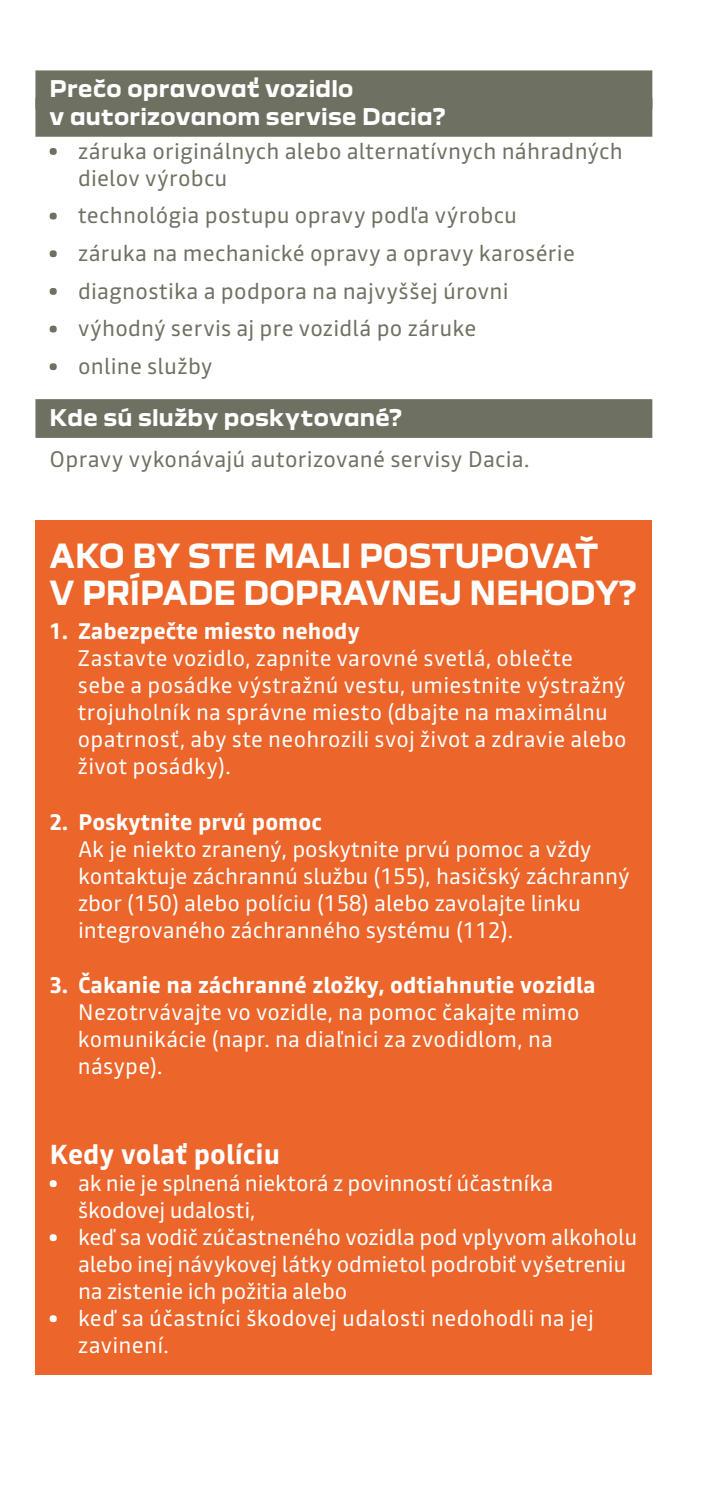
<style>
.page{position:relative;width:702px;height:1489px;background:#fff}
.page>*{position:absolute;margin:0;border:0;box-sizing:border-box;transform-origin:0 0}
.t1{font:700 32.5px/37.5px "Dacia Block";letter-spacing:-.005em;color:#fff;scale:.96 1}
.t2{font:700 27.5px "Read";color:#fff}
.t3{font:22.5px/27px "Read";letter-spacing:.005em;color:#fff}
.t4{font:22.5px/37.8px "Read";letter-spacing:.01em;color:#6e7162}
.t5{font:700 22.5px "Read";color:#fff}
.t6{font:700 22.5px/27.5px "Dacia Block";letter-spacing:.01em;color:#fff}
</style>
<div class="page">
<div style="left:35px;top:520px;width:617px;height:853px;background:#ec652a"></div>
<div style="left:50px;top:1180px;width:7px;height:6px;background:#fff;border-radius:50%"></div>
<div style="left:50px;top:1234px;width:7px;height:6px;background:#fff;border-radius:50%"></div>
<div style="left:50px;top:1315px;width:7px;height:6px;background:#fff;border-radius:50%"></div>
<div style="left:35px;top:70px;width:617px;height:39px;background:#6e7162"></div>
<div style="left:35px;top:98px;width:617px;height:39px;background:#6e7162"></div>
<div style="left:35px;top:399px;width:617px;height:39px;background:#6e7162"></div>
<div style="left:50px;top:148px;width:7px;height:7px;background:#6e7162;border-radius:50%"></div>
<div style="left:50px;top:213px;width:7px;height:6px;background:#6e7162;border-radius:50%"></div>
<div style="left:50px;top:250px;width:7px;height:7px;background:#6e7162;border-radius:50%"></div>
<div style="left:50px;top:288px;width:7px;height:7px;background:#6e7162;border-radius:50%"></div>
<div style="left:50px;top:325px;width:7px;height:7px;background:#6e7162;border-radius:50%"></div>
<div style="left:50px;top:363px;width:7px;height:7px;background:#6e7162;border-radius:50%"></div>
<p class="t6" style="left:50px;top:75px;width:397px">Prečo opravovať vozidlo<br>v autorizovanom servise Dacia?</p>
<p class="t4" style="left:78px;top:137px;width:546px;line-height:27px">záruka originálnych alebo alternatívnych náhradných dielov výrobcu</p>
<p class="t4" style="left:78px;top:196px;width:498px">technológia postupu opravy podľa výrobcu záruka na mechanické opravy a opravy karosérie diagnostika a podpora na najvyššej úrovni výhodný servis aj pre vozidlá po záruke<br>online služby</p>
<p class="t6" style="left:50px;top:404px;width:354px">Kde sú služby poskytované?</p>
<p class="t4" style="left:50px;top:440px;width:481px">Opravy vykonávajú autorizované servisy Dacia.</p>
<h1 class="t1" style="left:50px;top:537px;width:613px">AKO BY STE MALI POSTUPOVAŤ<br>V PRÍPADE DOPRAVNEJ NEHODY?</h1>
<p class="t5" style="left:50px;top:615px;width:311px">1. Zabezpečte miesto nehody</p>
<p class="t3" style="left:78px;top:644px;width:550px">Zastavte vozidlo, zapnite varovné svetlá, oblečte<br>sebe a posádke výstražnú vestu, umiestnite výstražný trojuholník na správne miesto (dbajte na maximálnu opatrnosť, aby ste neohrozili svoj život a zdravie alebo život posádky).</p>
<p class="t5" style="left:50px;top:805px;width:274px">2. Poskytnite prvú pomoc</p>
<p class="t3" style="left:78px;top:835px;width:553px">Ak je niekto zranený, poskytnite prvú pomoc a vždy kontaktuje záchrannú službu (155), hasičský záchranný zbor (150) alebo políciu (158) alebo zavolajte linku integrovaného záchranného systému (112).</p>
<p class="t5" style="left:50px;top:969px;width:547px">3. Čakanie na záchranné zložky, odtiahnutie vozidla</p>
<p class="t3" style="left:78px;top:998px;width:503px">Nezotrvávajte vo vozidle, na pomoc čakajte mimo komunikácie (napr. na diaľnici za zvodidlom, na násype).</p>
<p class="t2" style="left:50px;top:1134px;width:232px">Kedy volať políciu</p>
<p class="t3" style="left:78px;top:1169px;width:561px">ak nie je splnená niektorá z povinností účastníka škodovej udalosti,<br>keď sa vodič zúčastneného vozidla pod vplyvom alkoholu alebo inej návykovej látky odmietol podrobiť vyšetreniu na zistenie ich požitia alebo<br>keď sa účastníci škodovej udalosti nedohodli na jej zavinení.</p>
</div>
